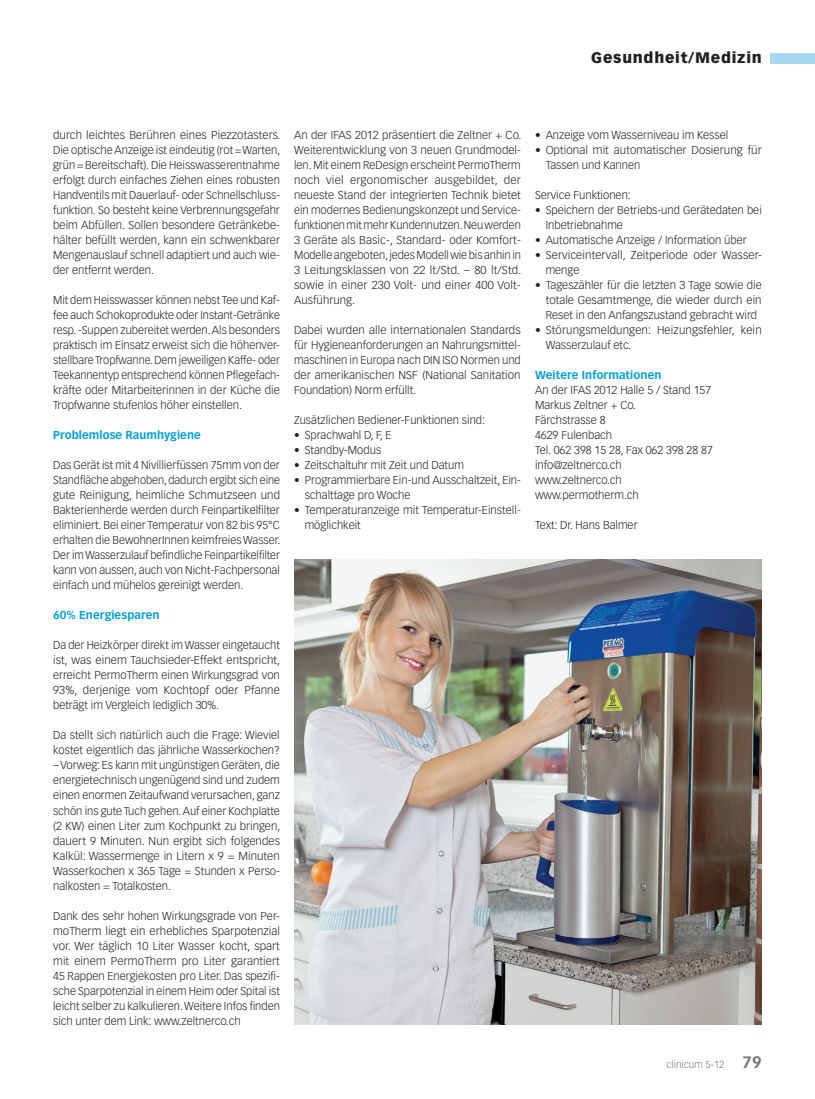
<style>
.page{position:relative;width:815px;height:1099px;background:#fff}
.page>*{position:absolute;margin:0;border:0;box-sizing:border-box;transform-origin:0 0}
.t1{font:900 15px "Vectora LT Std";letter-spacing:.05em;color:#231f20}
.t2{font:300 11.25px/15px "Vectora LT Std";color:#231f20;text-align:justify}
.t3{font:700 11.25px "Vectora LT Std";letter-spacing:.005em;color:#009fda}
.t4{font:300 10px "Vectora LH";color:#76787b}
.s1{font-weight:700;font-size:16.25px}
</style>
<div class="page">
<div style="left:770px;top:53px;width:45px;height:10px;background:#a5daf2"></div>
<img style="left:294px;top:559px;width:468px;height:465px">
<h1 class="t1" style="left:591px;top:49px;width:172px">Gesundheit/Medizin</h1>
<p class="t2" style="left:53px;top:128px;width:229px">durch leichtes Berühren eines Piezzotasters.<br>Die optische Anzeige ist eindeutig (rot=Warten, grün=Bereitschaft). Die Heisswasserentnahme erfolgt durch einfaches Ziehen eines robusten Handventils mit Dauerlauf- oder Schnellschluss&shy;funktion. So besteht keine Verbrennungsgefahr beim Abfüllen. Sollen besondere Getränkebe&shy;hälter befüllt werden, kann ein schwenkbarer Mengenauslauf schnell adaptiert und auch wie&shy;der entfernt werden.</p>
<p class="t2" style="left:53px;top:293px;width:228px">Mit dem Heisswasser können nebst Tee und Kaf&shy;fee auch Schokoprodukte oder Instant-Getränke resp. -Suppen zubereitet werden. Als besonders praktisch im Einsatz erweist sich die höhenver&shy;stellbare Tropfwanne. Dem jeweiligen Kaffe- oder Teekannentyp entsprechend können Pflegefach&shy;kräfte oder Mitarbeiterinnen in der Küche die Tropfwanne stufenlos höher einstellen.</p>
<p class="t3" style="left:53px;top:428px;width:149px">Problemlose Raumhygiene</p>
<p class="t2" style="left:53px;top:458px;width:229px">Das Gerät ist mit 4 Nivillierfüssen 75mm von der Standfläche abgehoben, dadurch ergibt sich eine gute Reinigung, heimliche Schmutzseen und Bakterienherde werden durch Feinpartikelfilter eliminiert. Bei einer Temperatur von 82 bis 95°C erhalten die BewohnerInnen keimfreies Wasser.<br>Der im Wasserzulauf befindliche Feinpartikelfilter kann von aussen, auch von Nicht-Fachpersonal einfach und mühelos gereinigt werden.</p>
<p class="t3" style="left:53px;top:608px;width:108px">60% Energiesparen</p>
<p class="t2" style="left:53px;top:638px;width:229px">Da der Heizkörper direkt im Wasser eingetaucht ist, was einem Tauchsieder-Effekt entspricht, erreicht PermoTherm einen Wirkungsgrad von 93%, derjenige vom Kochtopf oder Pfanne beträgt im Vergleich lediglich 30%.</p>
<p class="t2" style="left:53px;top:728px;width:228px">Da stellt sich natürlich auch die Frage: Wieviel kostet eigentlich das jährliche Wasserkochen?</p>
<p class="t2" style="left:53px;top:758px;width:229px">– Vorweg: Es kann mit ungünstigen Geräten, die energietechnisch ungenügend sind und zudem einen enormen Zeitaufwand verursachen, ganz schön ins gute Tuch gehen. Auf einer Kochplatte (2 KW) einen Liter zum Kochpunkt zu bringen, dauert 9 Minuten. Nun ergibt sich folgendes Kalkül: Wassermenge in Litern x 9 = Minuten Wasserkochen x 365 Tage = Stunden x Perso&shy;nalkosten = Totalkosten.</p>
<p class="t2" style="left:53px;top:908px;width:228px">Dank des sehr hohen Wirkungsgrade von Per&shy;moTherm liegt ein erhebliches Sparpotenzial vor. Wer täglich 10 Liter Wasser kocht, spart mit einem PermoTherm pro Liter garantiert 45 Rappen Energiekosten pro Liter. Das spezifi&shy;sche Sparpotenzial in einem Heim oder Spital ist leicht selber zu kalkulieren. Weitere Infos finden sich unter dem Link: www.zeltnerco.ch</p>
<p class="t2" style="left:294px;top:128px;width:229px">An der IFAS 2012 präsentiert die Zeltner + Co.<br>Weiterentwicklung von 3 neuen Grundmodel&shy;len. Mit einem ReDesign erscheint PermoTherm noch viel ergonomischer ausgebildet, der neueste Stand der integrierten Technik bietet ein modernes Bedienungskonzept und Service&shy;funktionen mit mehr Kundennutzen. Neu werden 3 Geräte als Basic-, Standard- oder Komfort-Modelle angeboten, jedes Modell wie bis anhin in 3 Leitungsklassen von 22 lt/Std. – 80 lt/Std. sowie in einer 230 Volt- und einer 400 Volt-Ausführung.</p>
<p class="t2" style="left:294px;top:323px;width:228px">Dabei wurden alle internationalen Standards für Hygieneanforderungen an Nahrungsmittel&shy;maschinen in Europa nach DIN ISO Normen und der amerikanischen NSF (National Sanitation Foundation) Norm erfüllt.</p>
<p class="t2" style="left:294px;top:413px;width:193px">Zusätzlichen Bediener-Funktionen sind:</p>
<p class="t2" style="left:294px;top:428px;width:99px">• Sprachwahl D, F, E</p>
<p class="t2" style="left:294px;top:443px;width:89px">• Standby-Modus</p>
<p class="t2" style="left:294px;top:458px;width:171px">• Zeitschaltuhr mit Zeit und Datum</p>
<p class="t2" style="left:305px;top:473px;width:218px;text-indent:-11px">• Programmierbare Ein-und Ausschaltzeit, Ein&shy;schalttage pro Woche</p>
<p class="t2" style="left:305px;top:503px;width:218px;text-indent:-11px">• Temperaturanzeige mit Temperatur-Einstell&shy;möglichkeit</p>
<p class="t2" style="left:535px;top:128px;width:195px">• Anzeige vom Wasserniveau im Kessel</p>
<p class="t2" style="left:546px;top:143px;width:218px;text-indent:-11px">• Optional mit automatischer Dosierung für<br>Tassen und Kannen</p>
<p class="t2" style="left:535px;top:188px;width:97px">Service Funktionen:</p>
<p class="t2" style="left:546px;top:203px;width:218px;text-indent:-11px">• Speichern der Betriebs-und Gerätedaten bei<br>Inbetriebnahme</p>
<p class="t2" style="left:535px;top:233px;width:213px">• Automatische Anzeige / Information über</p>
<p class="t2" style="left:546px;top:248px;width:217px;text-indent:-11px">• Serviceintervall, Zeitperiode oder Wasser&shy;menge</p>
<p class="t2" style="left:546px;top:278px;width:218px;text-indent:-11px">• Tageszähler für die letzten 3 Tage sowie die totale Gesamtmenge, die wieder durch ein Reset in den Anfangszustand gebracht wird</p>
<p class="t2" style="left:546px;top:323px;width:218px;text-indent:-11px">• Störungsmeldungen: Heizungsfehler, kein<br>Wasserzulauf etc.</p>
<p class="t3" style="left:535px;top:368px;width:128px">Weitere Informationen</p>
<p class="t2" style="left:535px;top:383px;width:179px;text-align:left">An der IFAS 2012 Halle 5 / Stand 157<br>Markus Zeltner + Co.<br>Färchstrasse 8<br>4629 Fulenbach<br>Tel. 062 398 15 28, Fax 062 398 28 87 info@zeltnerco.ch<br>www.zeltnerco.ch www.permotherm.ch</p>
<p class="t2" style="left:535px;top:518px;width:104px">Text: Dr. Hans Balmer</p>
<p class="t4" style="left:667px;top:1058px;width:97px">clinicum 5-12 <span class="s1">79</span></p>
</div>
